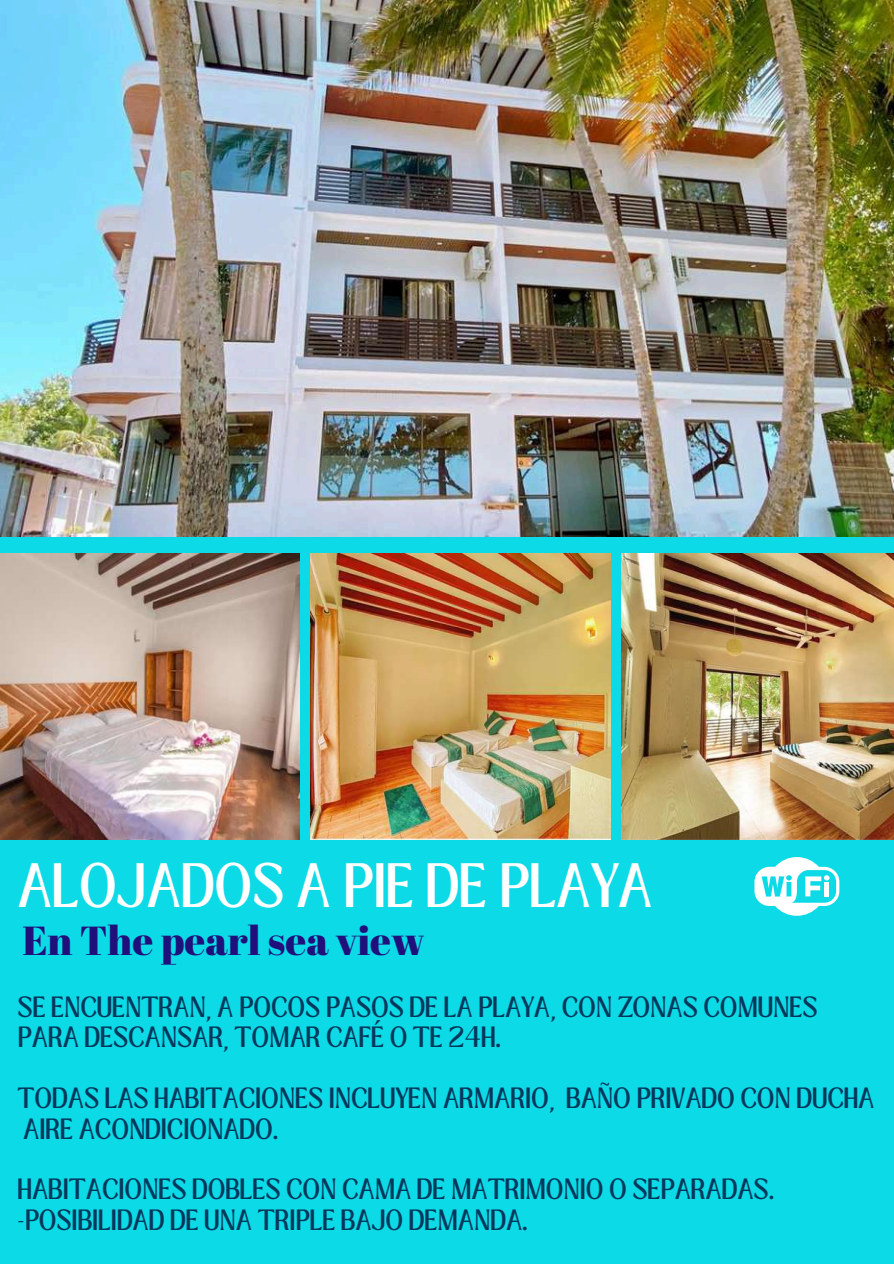
<style>
.page{position:relative;width:894px;height:1264px;background:#fff}
.page>*{position:absolute;margin:0;border:0;box-sizing:border-box;transform-origin:0 0}
.t1{font:48px "Loubag";color:#fff}
.t2{font:40.5px "Abril Fatface";color:#1f107b}
.t3{font:22.5px/30.3px "Loubag";color:#00385c}
</style>
<div class="page">
<div style="left:0;top:0;width:893px;height:1263px;background:#0ddae7"></div>
<img style="left:0;top:553px;width:299px;height:286px">
<img style="left:310px;top:553px;width:300px;height:286px">
<img style="left:621px;top:553px;width:272px;height:286px">
<img style="left:0;top:0;width:893px;height:537px">
<svg style="left:754px;top:857px;width:85px;height:58px"></svg>
<h1 class="t1" style="left:18px;top:846px;width:636px">ALOJADOS A PIE DE PLAYA</h1>
<h2 class="t2" style="left:22px;top:911px;width:404px">En The pearl sea view</h2>
<p class="t3" style="left:18px;top:992px;width:801px">SE ENCUENTRAN, A POCOS PASOS DE LA PLAYA, CON ZONAS COMUNES<br>PARA DESCANSAR, TOMAR CAFÉ O TE 24H.</p>
<p class="t3" style="left:18px;top:1083px;width:858px">TODAS LAS HABITACIONES INCLUYEN ARMARIO, BAÑO PRIVADO CON DUCHA<br>AIRE ACONDICIONADO.</p>
<p class="t3" style="left:18px;top:1174px;width:757px">HABITACIONES DOBLES CON CAMA DE MATRIMONIO O SEPARADAS. -POSIBILIDAD DE UNA TRIPLE BAJO DEMANDA.</p>
</div>
